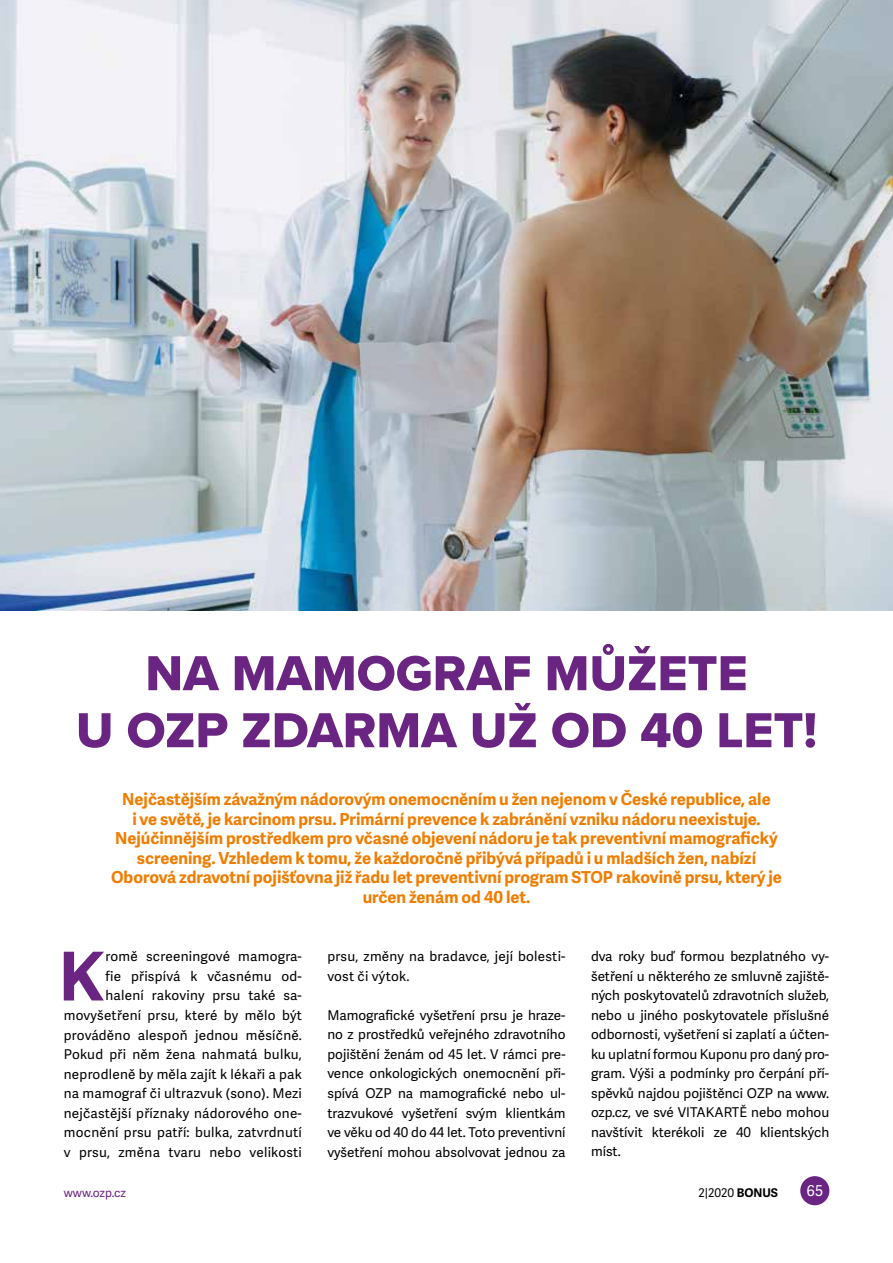
<style>
.page{position:relative;width:893px;height:1263px;background:#fff}
.page>*{position:absolute;margin:0;border:0;box-sizing:border-box;transform-origin:0 0}
.t1{font:700 67.35px "Adelle Sans";color:#6a2481}
.t2{font:51px/57px "Proxima Nova Extrabld";color:#6a2481;text-align:center}
.t3{font:700 16.5px/19.5px "Adelle Sans";color:#ef7d00;text-align:center}
.t4{font:15px "Adelle Sans";color:#fff}
.t5{font:13.5px/19.5px "Adelle Sans";letter-spacing:.01em;color:#000;text-align:justify}
.t6{font:12px "Adelle Sans";color:#000}
.t7{font:12px "Adelle Sans";color:#6a2481}
.s1{font-weight:700}
</style>
<div class="page">
<div style="left:800px;top:1176px;width:29px;height:29px;background:#6a2481;border-radius:50%"></div>
<img style="left:0;top:0;width:893px;height:610px">
<h2 class="t2" style="left:76px;top:644px;width:743px">NA MAMOGRAF MŮŽETE<br>U OZP ZDARMA UŽ OD 40 LET!</h2>
<p class="t3" style="left:111px;top:789px;width:672px">Nejčastějším závažným nádorovým onemocněním u žen nejenom v České republice, ale<br>i ve světě, je karcinom prsu. Primární prevence k zabránění vzniku nádoru neexistuje.<br>Nejúčinnějším prostředkem pro včasné objevení nádoru je tak preventivní mamografický screening. Vzhledem k tomu, že každoročně přibývá případů i u mladších žen, nabízí Oborová zdravotní pojišťovna již řadu let preventivní program STOP rakovině prsu, který je určen ženám od 40 let.</p>
<p class="t5" style="left:64px;top:946px;width:240px;text-align:right">romě screeningové mamogra-<br>fie přispívá k včasnému od&shy;halení rakoviny prsu také sa&shy;movyšetření prsu, které by mělo být prováděno alespoň jednou měsíčně.<br>Pokud při něm žena nahmatá bulku, neprodleně by měla zajít k lékaři a pak na mamograf či ultrazvuk (sono). Mezi nejčastější příznaky nádorového one&shy;mocnění prsu patří: bulka, zatvrdnutí v prsu, změna tvaru nebo velikosti</p>
<p class="t5" style="left:327px;top:946px;width:240px">prsu, změny na bradavce, její bolesti&shy;vost či výtok.</p>
<h1 class="t1" style="left:59px;top:927px;width:47px">K</h1>
<p class="t5" style="left:327px;top:1005px;width:240px">Mamografické vyšetření prsu je hraze&shy;no z prostředků veřejného zdravotního pojištění ženám od 45 let. V rámci pre&shy;vence onkologických onemocnění při&shy;spívá OZP na mamografické nebo ul&shy;trazvukové vyšetření svým klientkám ve věku od 40 do 44 let. Toto preventivní vyšetření mohou absolvovat jednou za</p>
<p class="t5" style="left:591px;top:946px;width:240px">dva roky buď formou bezplatného vy&shy;šetření u některého ze smluvně zajiště&shy;ných poskytovatelů zdravotních služeb, nebo u jiného poskytovatele příslušné odbornosti, vyšetření si zaplatí a účten&shy;ku uplatní formou Kuponu pro daný pro&shy;gram. Výši a podmínky pro čerpání pří&shy;spěvků najdou pojištěnci OZP na www. ozp.cz, ve své VITAKARTĚ nebo mohou navštívit kterékoli ze 40 klientských míst.</p>
<p class="t7" style="left:64px;top:1184px;width:64px">www.ozp.cz</p>
<p class="t6" style="left:698px;top:1184px;width:81px">2|2020 <span class="s1">BONUS</span></p>
<p class="t4" style="left:806px;top:1180px;width:18px">65</p>
</div>
